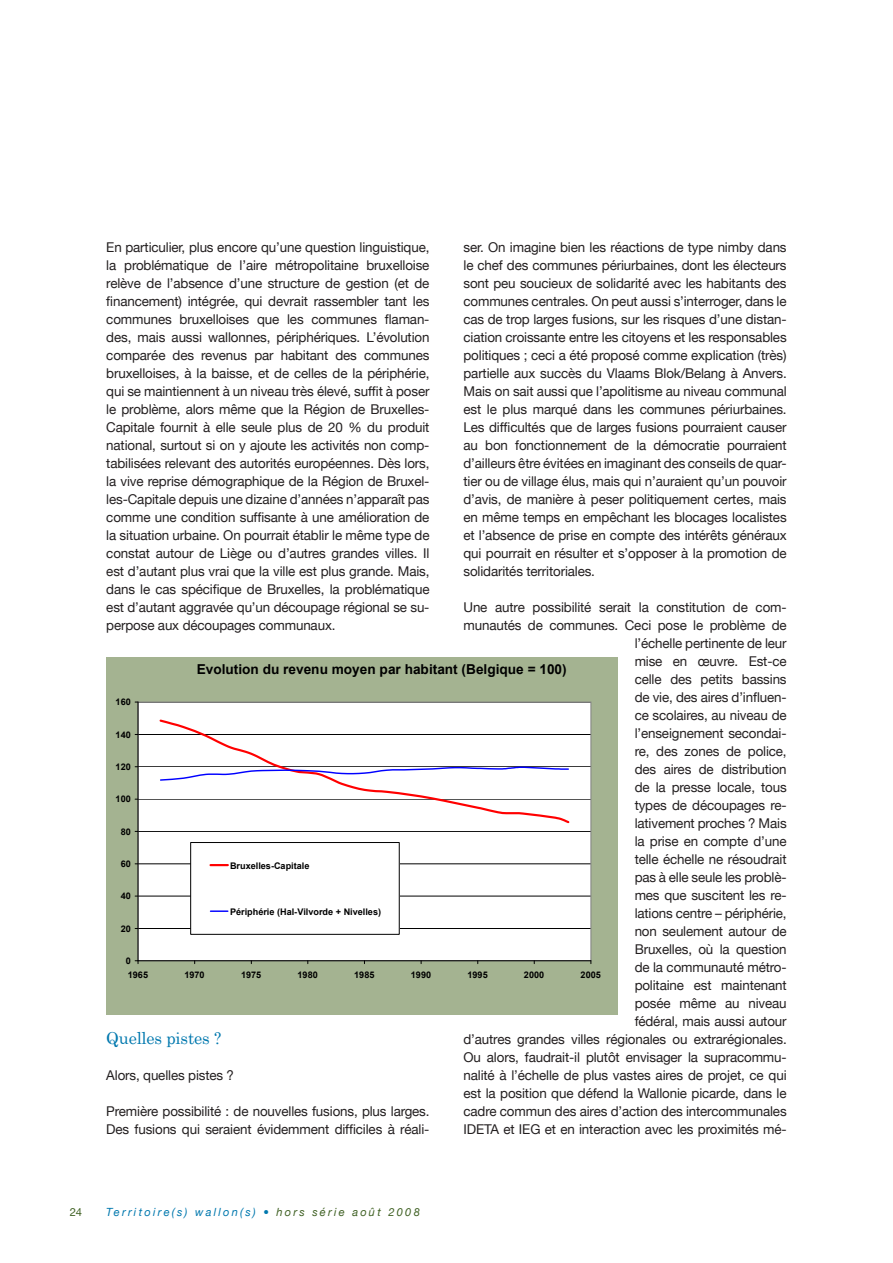
<style>
.page{position:relative;width:893px;height:1263px;background:#fff}
.page>*{position:absolute;margin:0;border:0;box-sizing:border-box;transform-origin:0 0}
.NEW_-_petits_titres{font:16.5px "Century Schoolbook";letter-spacing:-.01em;color:#0078ae}
.t1{font:700 13.65px "Arial";color:#000}
.NEW_-_texte{font:13.5px/18px "Helvetica Neue LT";letter-spacing:-.01em;color:#231f20;text-align:justify}
.t2{font:italic 11.25px "Helvetica Neue LT";letter-spacing:.2em;color:#0078ae}
.t3{font:11.25px "Helvetica Neue LT";color:#406124}
.t4{font:700 9.15px "Arial";color:#000}
.s1{color:#406124}
</style>
<div class="page">
<div style="left:106px;top:657px;width:512px;height:358px;background:#a4b391"></div>
<svg style="left:137px;top:701px;width:455px;height:260px;background:#f3f3f3"></svg>
<hr style="left:138px;top:702px;width:1px;height:259px;background:#000">
<hr style="left:138px;top:960px;width:453px;height:1px;background:#000">
<svg style="left:158px;top:718px;width:413px;height:107px;background:#f5f0f4"></svg>
<div style="left:191px;top:843px;width:208px;height:91px;background:#fff"></div>
<div style="left:191px;top:842px;width:208px;height:92px;border:1px solid #000"></div>
<svg style="left:211px;top:864px;width:17px;height:2px"></svg>
<svg style="left:211px;top:910px;width:17px;height:2px"></svg>
<p class="NEW_-_texte" style="left:463px;top:238px;width:325px">ser. On imagine bien les réactions de type nimby dans le chef des communes périurbaines, dont les électeurs sont peu soucieux de solidarité avec les habitants des communes centrales. On peut aussi s’interroger, dans le cas de trop larges fusions, sur les risques d’une distan&shy;ciation croissante entre les citoyens et les responsables politiques ; ceci a été proposé comme explication (très) partielle aux succès du Vlaams Blok/Belang à Anvers.<br>Mais on sait aussi que l’apolitisme au niveau communal est le plus marqué dans les communes périurbaines.<br>Les difficultés que de larges fusions pourraient causer au bon fonctionnement de la démocratie pourraient d’ailleurs être évitées en imaginant des conseils de quar&shy;tier ou de village élus, mais qui n’auraient qu’un pouvoir d’avis, de manière à peser politiquement certes, mais en même temps en empêchant les blocages localistes et l’absence de prise en compte des intérêts généraux qui pourrait en résulter et s’opposer à la promotion de solidarités territoriales.</p>
<p class="NEW_-_texte" style="left:463px;top:598px;width:325px;text-align:right">Une autre possibilité serait la constitution de com&shy;munautés de communes. Ceci pose le problème de l’échelle pertinente de leur<br>mise en œuvre. Est-ce<br>celle des petits bassins<br>de vie, des aires d’influen-<br>ce scolaires, au niveau de<br>l’enseignement secondai-<br>re, des zones de police,<br>des aires de distribution<br>de la presse locale, tous<br>types de découpages re-<br>lativement proches ? Mais<br>la prise en compte d’une<br>telle échelle ne résoudrait<br>pas à elle seule les problè-<br>mes que suscitent les re-<br>lations centre – périphérie,<br>non seulement autour de<br>Bruxelles, où la question<br>de la communauté métro-<br>politaine est maintenant<br>posée même au niveau<br>fédéral, mais aussi autour<br>d’autres grandes villes régionales ou extrarégionales.<br>Ou alors, faudrait-il plutôt envisager la supracommu&shy;nalité à l’échelle de plus vastes aires de projet, ce qui est la position que défend la Wallonie picarde, dans le cadre commun des aires d’action des intercommunales<br>IDETA et IEG et en interaction avec les proximités mé-</p>
<p class="NEW_-_texte" style="left:106px;top:238px;width:325px">En particulier, plus encore qu’une question linguistique, la problématique de l’aire métropolitaine bruxelloise relève de l’absence d’une structure de gestion (et de financement) intégrée, qui devrait rassembler tant les communes bruxelloises que les communes flaman&shy;des, mais aussi wallonnes, périphériques. L’évolution comparée des revenus par habitant des communes bruxelloises, à la baisse, et de celles de la périphérie, qui se maintiennent à un niveau très élevé, suffit à poser le problème, alors même que la Région de Bruxelles-Capitale fournit à elle seule plus de 20 % du produit national, surtout si on y ajoute les activités non comp&shy;tabilisées relevant des autorités européennes. Dès lors, la vive reprise démographique de la Région de Bruxel&shy;les-Capitale depuis une dizaine d’années n’apparaît pas comme une condition suffisante à une amélioration de la situation urbaine. On pourrait établir le même type de constat autour de Liège ou d’autres grandes villes. Il est d’autant plus vrai que la ville est plus grande. Mais, dans le cas spécifique de Bruxelles, la problématique est d’autant aggravée qu’un découpage régional se su&shy;perpose aux découpages communaux.</p>
<p class="t1" style="left:197px;top:660px;width:372px">Evolution du revenu moyen par habitant (Belgique = 100)</p>
<p class="t4" style="left:116px;top:696px;width:17px">160</p>
<p class="t4" style="left:116px;top:728px;width:17px">140</p>
<p class="t4" style="left:116px;top:760px;width:17px">120</p>
<p class="t4" style="left:116px;top:793px;width:17px">100</p>
<p class="t4" style="left:121px;top:825px;width:12px">80</p>
<p class="t4" style="left:121px;top:858px;width:12px">60</p>
<p class="t4" style="left:230px;top:860px;width:81px">Bruxelles-Capitale</p>
<p class="t4" style="left:230px;top:905px;width:153px">Périphérie (Hal-Vilvorde + Nivelles)</p>
<p class="t4" style="left:121px;top:890px;width:12px">40</p>
<p class="t4" style="left:121px;top:922px;width:12px">20</p>
<p class="t4" style="left:126px;top:954px;width:7px">0</p>
<p class="t4" style="left:128px;top:968px;width:22px">1965</p>
<p class="t4" style="left:184px;top:968px;width:22px">1970</p>
<p class="t4" style="left:241px;top:968px;width:22px">1975</p>
<p class="t4" style="left:298px;top:968px;width:22px">1980</p>
<p class="t4" style="left:354px;top:968px;width:22px">1985</p>
<p class="t4" style="left:411px;top:968px;width:22px">1990</p>
<p class="t4" style="left:467px;top:968px;width:22px">1995</p>
<p class="t4" style="left:524px;top:968px;width:22px">2000</p>
<p class="t4" style="left:581px;top:968px;width:22px">2005</p>
<p class="NEW_-_petits_titres" style="left:106px;top:1024px;width:116px">Quelles pistes ?</p>
<p class="NEW_-_texte" style="left:106px;top:1066px;width:129px">Alors, quelles pistes ?</p>
<p class="NEW_-_texte" style="left:106px;top:1102px;width:325px">Première possibilité : de nouvelles fusions, plus larges.<br>Des fusions qui seraient évidemment difficiles à réali-</p>
<p class="t3" style="left:70px;top:1205px;width:14px">24</p>
<p class="t2" style="left:106px;top:1205px;width:315px">Territoire(s) wallon(s) • <span class="s1">hors série août 2008</span></p>
</div>
